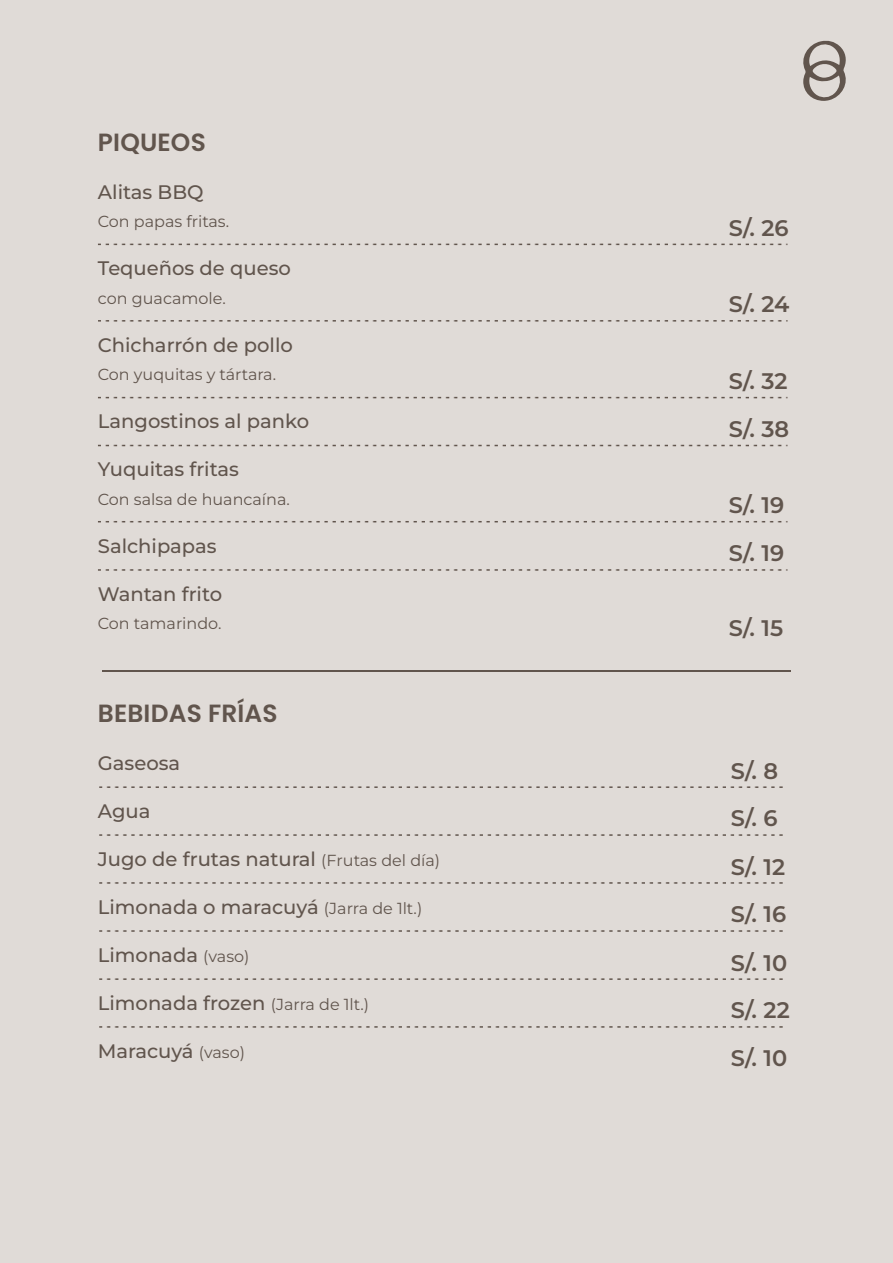
<style>
.page{position:relative;width:893px;height:1263px;background:#e0dbd7}
.page>*{position:absolute;margin:0;border:0;box-sizing:border-box;transform-origin:0 0}
.t1{font:600 24.9px "Poppins";letter-spacing:.005em;color:#61554d}
.t2{font:100 22.5px/47.8px "Montserrat";letter-spacing:.005em;color:#61554d}
.t3{font:100 19.5px "Montserrat";color:#61554d}
.t4{font:100 16.05px "Montserrat";color:#61554d}
.s1{font-size:16.05px}
</style>
<div class="page">
<svg style="left:98px;top:244px;width:689px;height:1px"></svg>
<svg style="left:98px;top:320px;width:689px;height:2px"></svg>
<svg style="left:98px;top:397px;width:689px;height:1px"></svg>
<svg style="left:98px;top:445px;width:689px;height:1px"></svg>
<svg style="left:98px;top:521px;width:689px;height:1px"></svg>
<svg style="left:98px;top:569px;width:689px;height:2px"></svg>
<hr style="left:102px;top:671px;width:688px;height:1px;background:#61554d">
<svg style="left:99px;top:786px;width:684px;height:2px"></svg>
<svg style="left:99px;top:834px;width:684px;height:2px"></svg>
<svg style="left:99px;top:882px;width:684px;height:2px"></svg>
<svg style="left:99px;top:930px;width:684px;height:2px"></svg>
<svg style="left:99px;top:978px;width:684px;height:2px"></svg>
<svg style="left:99px;top:1026px;width:684px;height:2px"></svg>
<svg style="left:803px;top:40px;width:43px;height:61px"></svg>
<p class="t1" style="left:98px;top:128px;width:109px">PIQUEOS</p>
<p class="t3" style="left:98px;top:180px;width:107px">Alitas BBQ</p>
<p class="t4" style="left:98px;top:212px;width:133px">Con papas fritas.</p>
<p class="t3" style="left:98px;top:256px;width:194px">Tequeños de queso</p>
<p class="t4" style="left:98px;top:288px;width:129px">con guacamole.</p>
<p class="t3" style="left:98px;top:332px;width:196px">Chicharrón de pollo</p>
<p class="t4" style="left:98px;top:364px;width:180px">Con yuquitas y tártara.</p>
<p class="t3" style="left:98px;top:409px;width:213px">Langostinos al panko</p>
<p class="t3" style="left:98px;top:457px;width:142px">Yuquitas fritas</p>
<p class="t4" style="left:98px;top:489px;width:193px">Con salsa de huancaína.</p>
<p class="t3" style="left:98px;top:533px;width:120px">Salchipapas</p>
<p class="t3" style="left:98px;top:581px;width:126px">Wantan frito</p>
<p class="t4" style="left:98px;top:613px;width:125px">Con tamarindo.</p>
<p class="t1" style="left:98px;top:699px;width:181px">BEBIDAS FRÍAS</p>
<p class="t3" style="left:98px;top:750px;width:84px">Gaseosa</p>
<p class="t3" style="left:98px;top:798px;width:54px">Agua</p>
<p class="t3" style="left:98px;top:846px;width:344px">Jugo de frutas natural <span class="s1">(Frutas del día)</span></p>
<p class="t3" style="left:98px;top:894px;width:326px">Limonada o maracuyá <span class="s1">(Jarra de 1lt.)</span></p>
<p class="t3" style="left:98px;top:942px;width:153px">Limonada <span class="s1">(vaso)</span></p>
<p class="t3" style="left:98px;top:990px;width:273px">Limonada frozen <span class="s1">(Jarra de 1lt.)</span></p>
<p class="t3" style="left:98px;top:1038px;width:149px">Maracuyá <span class="s1">(vaso)</span></p>
<p class="t2" style="left:729px;top:206px;width:62px">S/. 26</p>
<p class="t2" style="left:729px;top:282px;width:62px">S/. 24</p>
<p class="t2" style="left:729px;top:359px;width:62px">S/. 32<br>S/. 38</p>
<p class="t2" style="left:729px;top:483px;width:57px;line-height:48.3px">S/. 19<br>S/. 19</p>
<p class="t2" style="left:729px;top:606px;width:56px">S/. 15</p>
<p class="t2" style="left:731px;top:749px;width:61px">S/. 8<br>S/. 6<br>S/. 12<br>S/. 16<br>S/. 10<br>S/. 22<br>S/. 10</p>
</div>
